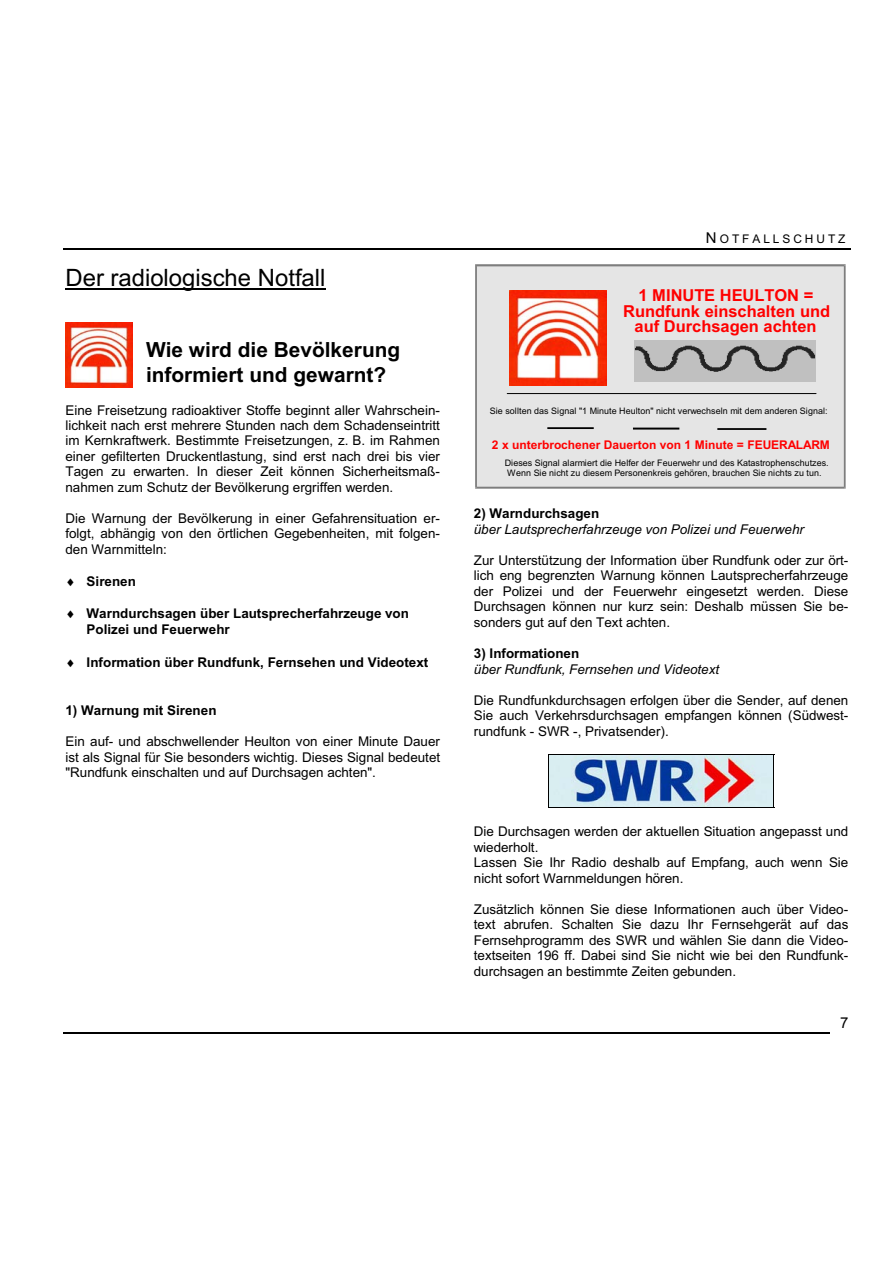
<style>
.page{position:relative;width:893px;height:1263px;background:#fff}
.page>*{position:absolute;margin:0;border:0;box-sizing:border-box;transform-origin:0 0}
.t1{font:23.85px "Arial+T42+OQAALT";color:#000}
.t2{font:20.85px/24.6px "Arial Bold MT+T42+ZKMNSD";color:#000}
.t3{font:16.5px/15.5px "Arial Bold MT+T42+ZKMNSD";color:#f00;text-align:center}
.t4{font:15px "Arial+T42+OQAALT";color:#000}
.t5{font:13.5px/15.5px "Arial+T42+OQAALT";color:#000;text-align:justify}
.t6{font:13.5px/15.9px "Arial Bold MT+T42+ZKMNSD";color:#000}
.t7{font:13.5px "Arial Italic MT+T42+KEOHYO";color:#000}
.t8{font:12px "Arial Bold MT+T42+ZKMNSD";color:#f00}
.t9{font:11.85px "Arial+T42+OQAALT";letter-spacing:.25em;color:#000}
.t10{font:9px/9.1px "Arial+T42+OQAALT";letter-spacing:.005em;color:#000}
.s1{font-size:15px}
</style>
<div class="page">
<hr style="left:63px;top:248px;width:788px;height:1px;background:#000">
<hr style="left:63px;top:1032px;width:766px;height:1px;background:#000">
<hr style="left:65px;top:288px;width:260px;height:2px;background:#000">
<div style="left:475px;top:264px;width:370px;height:225px;background:#e5e5e5"></div>
<img style="left:634px;top:340px;width:181px;height:42px">
<img style="left:509px;top:290px;width:97px;height:95px">
<img style="left:549px;top:755px;width:224px;height:52px">
<hr style="left:548px;top:754px;width:226px;height:1px;background:#000">
<hr style="left:548px;top:755px;width:1px;height:52px;background:#000">
<hr style="left:773px;top:755px;width:1px;height:52px;background:#000">
<hr style="left:548px;top:807px;width:226px;height:1px;background:#000">
<img style="left:65px;top:322px;width:68px;height:66px">
<h1 class="t1" style="left:65px;top:269px;width:261px">Der radiologische Notfall</h1>
<h2 class="t2" style="left:146px;top:340px;width:256px">Wie wird die Bevölkerung informiert und gewarnt?</h2>
<p class="t5" style="left:65px;top:403px;width:376px">Eine Freisetzung radioaktiver Stoffe beginnt aller Wahrschein&shy;lichkeit nach erst mehrere Stunden nach dem Schadenseintritt im Kernkraftwerk. Bestimmte Freisetzungen, z. B. im Rahmen einer gefilterten Druckentlastung, sind erst nach drei bis vier Tagen zu erwarten. In dieser Zeit können Sicherheitsmaß&shy;nahmen zum Schutz der Bevölkerung ergriffen werden.</p>
<p class="t5" style="left:65px;top:512px;width:376px">Die Warnung der Bevölkerung in einer Gefahrensituation er&shy;folgt, abhängig von den örtlichen Gegebenheiten, mit folgen&shy;den Warnmitteln:</p>
<p class="t6" style="left:87px;top:575px;width:51px">Sirenen</p>
<p class="t6" style="left:87px;top:607px;width:324px">Warndurchsagen über Lautsprecherfahrzeuge von<br>Polizei und Feuerwehr</p>
<p class="t6" style="left:87px;top:656px;width:343px">Information über Rundfunk, Fernsehen und Videotext</p>
<p class="t6" style="left:65px;top:703px;width:153px">1) Warnung mit Sirenen</p>
<p class="t5" style="left:65px;top:735px;width:376px">Ein auf- und abschwellender Heulton von einer Minute Dauer ist als Signal für Sie besonders wichtig. Dieses Signal bedeutet "Rundfunk einschalten und auf Durchsagen achten".</p>
<p class="t9" style="left:706px;top:235px;width:141px"><span class="s1">N</span>OTFALLSCHUTZ</p>
<p class="t3" style="left:623px;top:289px;width:208px">1 MINUTE HEULTON =<br>Rundfunk einschalten und auf Durchsagen achten</p>
<p class="t10" style="left:490px;top:407px;width:339px">Sie sollten das Signal "1 Minute Heulton" nicht verwechseln mit dem anderen Signal:</p>
<p class="t8" style="left:492px;top:440px;width:339px">2 x unterbrochener Dauerton von 1 Minute = FEUERALARM</p>
<p class="t10" style="left:505px;top:460px;width:325px">Dieses Signal alarmiert die Helfer der Feuerwehr und des Katastrophenschutzes.<br>Wenn Sie nicht zu diesem Personenkreis gehören, brauchen Sie nichts zu tun.</p>
<p class="t6" style="left:474px;top:507px;width:127px">2) Warndurchsagen</p>
<p class="t7" style="left:474px;top:524px;width:332px">über Lautsprecherfahrzeuge von Polizei und Feuerwehr</p>
<p class="t5" style="left:474px;top:554px;width:376px">Zur Unterstützung der Information über Rundfunk oder zur ört&shy;lich eng begrenzten Warnung können Lautsprecherfahrzeuge der Polizei und der Feuerwehr eingesetzt werden. Diese Durchsagen können nur kurz sein: Deshalb müssen Sie be&shy;sonders gut auf den Text achten.</p>
<p class="t6" style="left:474px;top:647px;width:107px">3) Informationen</p>
<p class="t7" style="left:474px;top:664px;width:247px">über Rundfunk, Fernsehen und Videotext</p>
<p class="t5" style="left:474px;top:694px;width:376px">Die Rundfunkdurchsagen erfolgen über die Sender, auf denen Sie auch Verkehrsdurchsagen empfangen können (Südwest&shy;rundfunk - SWR -, Privatsender).</p>
<p class="t5" style="left:474px;top:825px;width:376px;text-align:left">Die Durchsagen werden der aktuellen Situation angepasst und wiederholt.<br>Lassen Sie Ihr Radio deshalb auf Empfang, auch wenn Sie nicht sofort Warnmeldungen hören.</p>
<p class="t5" style="left:474px;top:903px;width:376px">Zusätzlich können Sie diese Informationen auch über Video&shy;text abrufen. Schalten Sie dazu Ihr Fernsehgerät auf das Fernsehprogramm des SWR und wählen Sie dann die Video&shy;textseiten 196 ff. Dabei sind Sie nicht wie bei den Rundfunk&shy;durchsagen an bestimmte Zeiten gebunden.</p>
<p class="t4" style="left:840px;top:1017px;width:10px">7</p>
</div>
